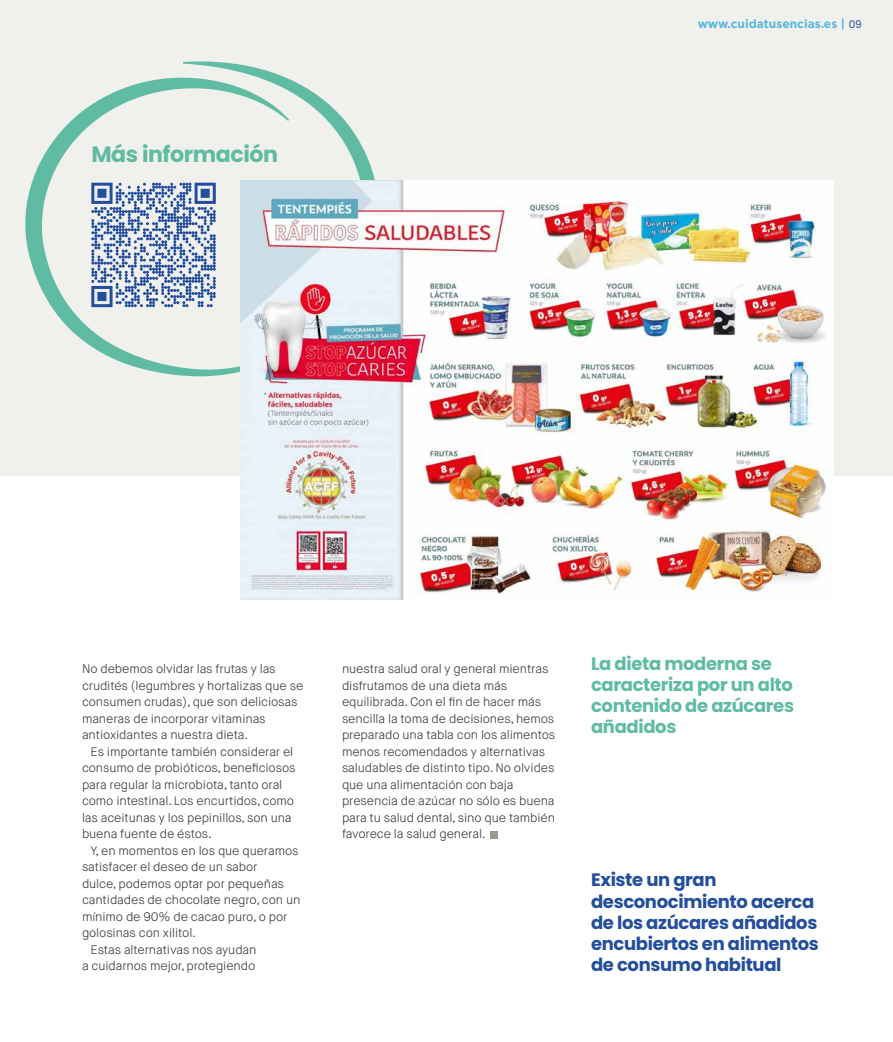
<style>
.page{position:relative;width:893px;height:1042px;background:#fff}
.page>*{position:absolute;margin:0;border:0;box-sizing:border-box;transform-origin:0 0}
.t1{font:700 22.2px "Poppins";letter-spacing:-.02em;color:#5fbca2}
.t2{font:700 18px/21px "Poppins";letter-spacing:-.02em;color:#234e9e}
.t3{font:700 18px/21px "Poppins";letter-spacing:-.02em;color:#5fbca2}
.t4{font:300 12.3px/16.5px "Maison Neue";letter-spacing:-.01em;color:#3c3c3b}
.t5{font:700 12px "Gotham HTF";color:#56b7e0}
.s1{font-family:"Poppins";font-weight:400;font-size:10.5px;color:#234e9e}
</style>
<div class="page">
<div style="left:0;top:0;width:893px;height:475px;background:#f0f0ed"></div>
<svg style="left:25px;top:61px;width:355px;height:316px"></svg>
<div style="left:490px;top:831px;width:8px;height:7px;background:#9d9b91"></div>
<img style="left:240px;top:181px;width:593px;height:418px">
<h1 class="t1" style="left:91px;top:141px;width:188px">Más información</h1>
<p class="t5" style="left:698px;top:17px;width:166px">www.cuidatusencias.es | <span class="s1">09</span></p>
<p class="t4" style="left:82px;top:661px;width:223px">No debemos olvidar las frutas y las crudités (legumbres y hortalizas que se consumen crudas), que son deliciosas maneras de incorporar vitaminas antioxidantes a nuestra dieta.</p>
<p class="t4" style="left:82px;top:743px;width:215px;text-indent:9px">Es importante también considerar el consumo de probióticos, beneficiosos para regular la microbiota, tanto oral como intestinal. Los encurtidos, como las aceitunas y los pepinillos, son una buena fuente de éstos.</p>
<p class="t4" style="left:91px;top:842px;width:210px">Y, en momentos en los que queramos</p>
<p class="t4" style="left:82px;top:859px;width:177px">satisfacer el deseo de un sabor</p>
<p class="t4" style="left:82px;top:875px;width:203px">dulce, podemos optar por pequeñas</p>
<p class="t4" style="left:82px;top:892px;width:220px">cantidades de chocolate negro, con un</p>
<p class="t4" style="left:82px;top:908px;width:207px">mínimo de 90% de cacao puro, o por</p>
<p class="t4" style="left:82px;top:925px;width:116px">golosinas con xilitol.</p>
<p class="t4" style="left:91px;top:941px;width:168px">Estas alternativas nos ayudan</p>
<p class="t4" style="left:82px;top:958px;width:175px">a cuidarnos mejor, protegiendo</p>
<p class="t4" style="left:342px;top:661px;width:215px">nuestra salud oral y general mientras disfrutamos de una dieta más equilibrada. Con el fin de hacer más sencilla la toma de decisiones, hemos preparado una tabla con los alimentos menos recomendados y alternativas saludables de distinto tipo. No olvides que una alimentación con baja presencia de azúcar no sólo es buena para tu salud dental, sino que también favorece la salud general.</p>
<h2 class="t3" style="left:591px;top:653px;width:204px">La dieta moderna se caracteriza por un alto contenido de azúcares añadidos</h2>
<h2 class="t2" style="left:591px;top:870px;width:229px">Existe un gran desconocimiento acerca de los azúcares añadidos encubiertos en alimentos de consumo habitual</h2>
</div>
